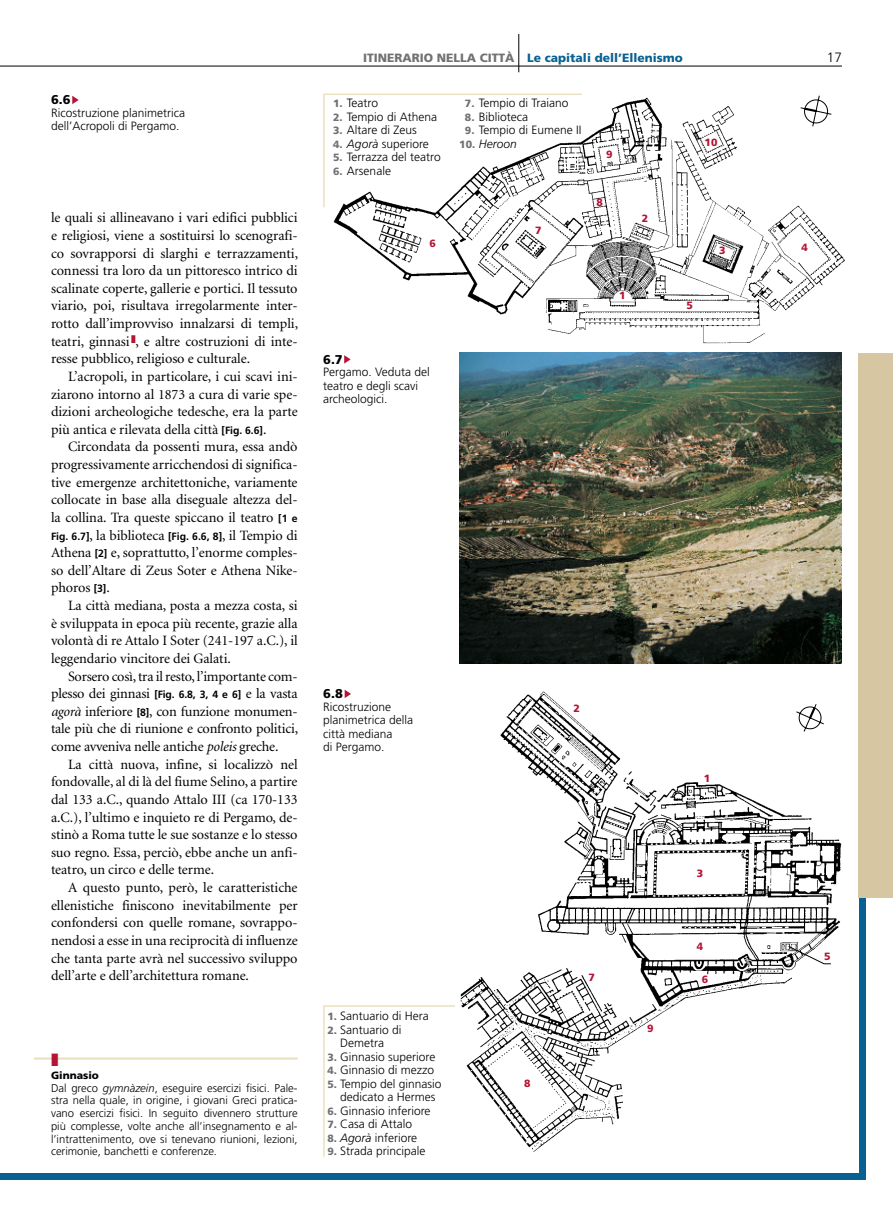
<style>
.page{position:relative;width:893px;height:1212px;background:#fff}
.page>*{position:absolute;margin:0;border:0;box-sizing:border-box;transform-origin:0 0}
.Ciclo-Città_testo_co{font:14.25px/17.7px "Minion";letter-spacing:-.005em;color:#000;text-align:justify}
.t1{font:300 13.5px "Frutiger";color:#000}
.Dida_1numero{font:900 12.75px "Frutiger";color:#000}
.Legenda_1cifra{font:300 12px/13.5px "Frutiger";color:#000;text-align:center}
.Dida_2testo{font:300 12px/13.5px "Frutiger";color:#000}
.Legenda_2cifre{font:300 12px "Frutiger";color:#000}
.t2{font:900 12px "Frutiger";color:#086192}
.Legenda_2cifre-2{font:italic 300 12px "Frutiger";color:#000}
.Glossa_testo{font:300 11.25px/12.8px "Frutiger";color:#000;text-align:justify}
.t3{font:900 10.5px "Frutiger";color:#b51434}
.Glossa_lemma{font:900 10.5px "Frutiger";color:#000}
.s1{font-family:"Frutiger";font-weight:700;font-size:10.5px}
.s2{font-style:italic}
.s3{color:#707172}
.s4{font-weight:900;font-size:10.5px;color:#707172}
.s5{font-weight:900;font-style:normal;font-size:10.5px;color:#707172}
</style>
<div class="page">
<hr style="left:0;top:66px;width:842px;height:1px;background:#000">
<hr style="left:518px;top:34px;width:1px;height:38px;background:#000">
<div style="left:0;top:1174px;width:865px;height:6px;background:#086192"></div>
<div style="left:859px;top:782px;width:6px;height:398px;background:#086192"></div>
<div style="left:859px;top:353px;width:34px;height:544px;background:#d6c7a2"></div>
<hr style="left:34px;top:1057px;width:264px;height:3px;background:#ebe1be">
<img style="left:333px;top:97px;width:512px;height:247px">
<img style="left:459px;top:353px;width:383px;height:310px">
<img style="left:460px;top:691px;width:382px;height:461px">
<svg style="left:796px;top:704px;width:28px;height:27px"></svg>
<svg style="left:788px;top:946px;width:43px;height:18px"></svg>
<svg style="left:72px;top:96px;width:7px;height:8px"></svg>
<svg style="left:345px;top:690px;width:6px;height:8px"></svg>
<svg style="left:344px;top:355px;width:7px;height:9px"></svg>
<svg style="left:323px;top:1005px;width:132px;height:152px"></svg>
<svg style="left:323px;top:93px;width:260px;height:116px"></svg>
<img style="left:801px;top:97px;width:41px;height:52px">
<svg style="left:801px;top:96px;width:30px;height:30px"></svg>
<svg style="left:52px;top:1057px;width:6px;height:3px"></svg>
<p class="Dida_1numero" style="left:51px;top:92px;width:21px">6.6</p>
<p class="Dida_2testo" style="left:51px;top:106px;width:135px">Ricostruzione planimetrica dell’Acropoli di Pergamo.</p>
<p class="Ciclo-Città_testo_co" style="left:51px;top:209px;width:249px">le quali si allineavano i vari edifici pubblici e religiosi, viene a sostituirsi lo scenografi&shy;co sovrapporsi di slarghi e terrazzamenti, connessi tra loro da un pittoresco intrico di scalinate coperte, gallerie e portici. Il tessuto viario, poi, risultava irregolarmente inter&shy;rotto dall’improvviso innalzarsi di templi, teatri, ginnasi <sup>❚</sup>, e altre costruzioni di inte&shy;resse pubblico, religioso e culturale.</p>
<p class="Ciclo-Città_testo_co" style="left:51px;top:368px;width:248px;text-indent:17px">L’acropoli, in particolare, i cui scavi ini&shy;ziarono intorno al 1873 a cura di varie spe&shy;dizioni archeologiche tedesche, era la parte più antica e rilevata della città <span class="s1">[Fig. 6.6]</span>.</p>
<p class="Ciclo-Città_testo_co" style="left:51px;top:438px;width:248px;text-indent:17px">Circondata da possenti mura, essa andò progressivamente arricchendosi di significa&shy;tive emergenze architettoniche, variamente collocate in base alla diseguale altezza del&shy;la collina. Tra queste spiccano il teatro <span class="s1">[1 e Fig. 6.7]</span>, la biblioteca <span class="s1">[Fig. 6.6, 8]</span>, il Tempio di Athena <span class="s1">[2]</span> e, soprattutto, l’enorme comples&shy;so dell’Altare di Zeus Soter e Athena Nike&shy;phoros <span class="s1">[3]</span>.</p>
<p class="Ciclo-Città_testo_co" style="left:51px;top:597px;width:248px;text-indent:17px">La città mediana, posta a mezza costa, si è sviluppata in epoca più recente, grazie alla volontà di re Attalo I Soter (241-197 a.C.), il leggendario vincitore dei Galati.</p>
<p class="Ciclo-Città_testo_co" style="left:51px;top:668px;width:249px;text-indent:17px">Sorsero così, tra il resto, l’importante com&shy;plesso dei ginnasi <span class="s1">[Fig. 6.8, 3, 4 e 6]</span> e la vasta <span class="s2">agorà</span> inferiore <span class="s1">[8]</span>, con funzione monumen&shy;tale più che di riunione e confronto politici, come avveniva nelle antiche <span class="s2">poleis</span> greche.</p>
<p class="Ciclo-Città_testo_co" style="left:51px;top:756px;width:248px;text-indent:17px">La città nuova, infine, si localizzò nel fondovalle, al di là del fiume Selino, a partire dal 133 a.C., quando Attalo III (ca 170-133 a.C.), l’ultimo e inquieto re di Pergamo, de&shy;stinò a Roma tutte le sue sostanze e lo stesso suo regno. Essa, perciò, ebbe anche un anfi&shy;teatro, un circo e delle terme.</p>
<p class="Ciclo-Città_testo_co" style="left:51px;top:879px;width:248px;text-indent:17px">A questo punto, però, le caratteristiche ellenistiche finiscono inevitabilmente per confondersi con quelle romane, sovrappo&shy;nendosi a esse in una reciprocità di influenze che tanta parte avrà nel successivo sviluppo dell’arte e dell’architettura romane.</p>
<p class="Glossa_lemma" style="left:51px;top:1069px;width:49px">Ginnasio</p>
<p class="Glossa_testo" style="left:51px;top:1081px;width:248px">Dal greco <span class="s2">gymnàzein</span>, eseguire esercizi fisici. Pale&shy;stra nella quale, in origine, i giovani Greci pratica&shy;vano esercizi fisici. In seguito divennero strutture più complesse, volte anche all’insegnamento e al&shy;l’intrattenimento, ove si tenevano riunioni, lezioni, cerimonie, banchetti e conferenze.</p>
<p class="t2" style="left:363px;top:50px;width:321px"><span class="s3">ITINERARIO NELLA CITTÀ</span> Le capitali dell’Ellenismo</p>
<p class="t1" style="left:827px;top:49px;width:17px">17</p>
<p class="Legenda_2cifre" style="left:333px;top:96px;width:47px"><span class="s4">1.</span> Teatro</p>
<p class="Legenda_2cifre" style="left:333px;top:110px;width:105px"><span class="s4">2.</span> Tempio di Athena</p>
<p class="Legenda_2cifre" style="left:333px;top:123px;width:85px"><span class="s4">3.</span> Altare di Zeus</p>
<p class="Legenda_2cifre" style="left:333px;top:137px;width:97px"><span class="s4">4.</span> <span class="s2">Agorà</span> superiore</p>
<p class="Legenda_2cifre" style="left:333px;top:150px;width:109px"><span class="s4">5.</span> Terrazza del teatro</p>
<p class="Legenda_2cifre" style="left:333px;top:164px;width:59px"><span class="s4">6.</span> Arsenale</p>
<p class="t3" style="left:429px;top:237px;width:8px">6</p>
<p class="Legenda_2cifre" style="left:465px;top:96px;width:105px"><span class="s4">7.</span> Tempio di Traiano</p>
<p class="Legenda_2cifre" style="left:465px;top:110px;width:65px"><span class="s4">8.</span> Biblioteca</p>
<p class="Legenda_2cifre" style="left:465px;top:123px;width:118px"><span class="s4">9.</span> Tempio di Eumene II</p>
<p class="Legenda_2cifre-2" style="left:459px;top:137px;width:59px"><span class="s5">10.</span> Heroon</p>
<p class="t3" style="left:606px;top:148px;width:8px">9</p>
<p class="t3" style="left:535px;top:224px;width:8px">7</p>
<p class="t3" style="left:596px;top:196px;width:8px">8</p>
<p class="t3" style="left:642px;top:211px;width:8px">2</p>
<p class="t3" style="left:619px;top:289px;width:8px">1</p>
<p class="Dida_1numero" style="left:323px;top:351px;width:21px">6.7</p>
<p class="Dida_2testo" style="left:323px;top:365px;width:108px">Pergamo. Veduta del teatro e degli scavi archeologici.</p>
<p class="t3" style="left:705px;top:136px;width:14px">10</p>
<p class="t3" style="left:686px;top:299px;width:8px">5</p>
<p class="t3" style="left:719px;top:244px;width:8px">3</p>
<p class="t3" style="left:801px;top:241px;width:8px">4</p>
<p class="Dida_1numero" style="left:323px;top:686px;width:21px">6.8</p>
<p class="Dida_2testo" style="left:323px;top:700px;width:91px">Ricostruzione planimetrica della città mediana<br>di Pergamo.</p>
<p class="Legenda_1cifra" style="left:327px;top:1009px;width:103px"><span class="s4">1.</span> Santuario di Hera</p>
<p class="Legenda_1cifra" style="left:327px;top:1023px;width:76px"><span class="s4">2.</span> Santuario di<br>Demetra</p>
<p class="Legenda_1cifra" style="left:327px;top:1050px;width:109px"><span class="s4">3.</span> Ginnasio superiore</p>
<p class="Legenda_1cifra" style="left:327px;top:1063px;width:108px"><span class="s4">4.</span> Ginnasio di mezzo</p>
<p class="Legenda_1cifra" style="left:327px;top:1077px;width:116px"><span class="s4">5.</span> Tempio del ginnasio dedicato a Hermes</p>
<p class="Legenda_1cifra" style="left:327px;top:1104px;width:105px"><span class="s4">6.</span> Ginnasio inferiore</p>
<p class="Legenda_1cifra" style="left:327px;top:1117px;width:86px"><span class="s4">7.</span> Casa di Attalo</p>
<p class="Legenda_1cifra" style="left:327px;top:1131px;width:91px"><span class="s4">8.</span> <span class="s2">Agorà</span> inferiore</p>
<p class="Legenda_1cifra" style="left:327px;top:1144px;width:100px"><span class="s4">9.</span> Strada principale</p>
<p class="t3" style="left:573px;top:702px;width:8px">2</p>
<p class="t3" style="left:524px;top:1077px;width:8px">8</p>
<p class="t3" style="left:588px;top:971px;width:8px">7</p>
<p class="t3" style="left:647px;top:1022px;width:8px">9</p>
<p class="t3" style="left:704px;top:772px;width:8px">1</p>
<p class="t3" style="left:697px;top:867px;width:8px">3</p>
<p class="t3" style="left:697px;top:940px;width:8px">4</p>
<p class="t3" style="left:702px;top:973px;width:8px">6</p>
<p class="t3" style="left:824px;top:950px;width:8px">5</p>
</div>
